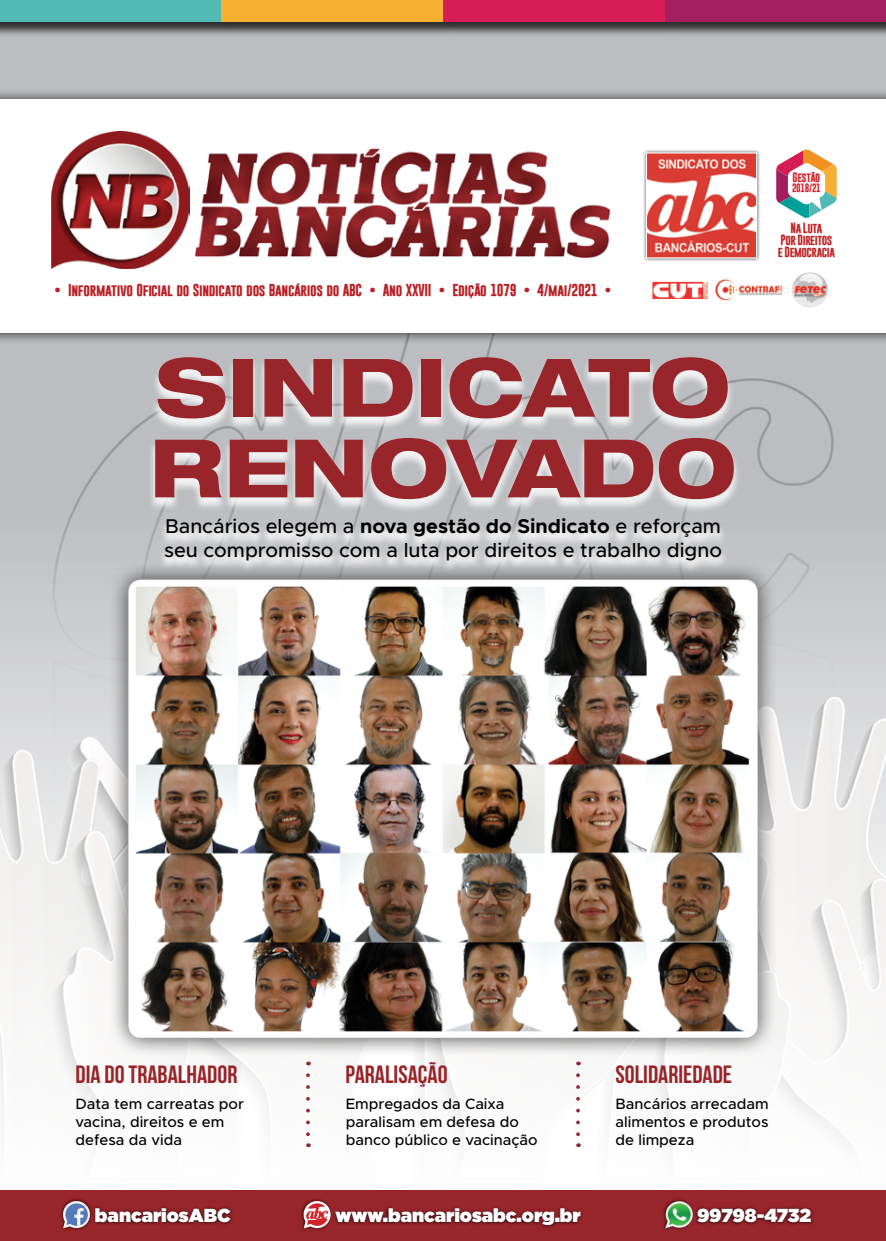
<style>
.page{position:relative;width:886px;height:1241px;background:#fff}
.page>*{position:absolute;margin:0;border:0;box-sizing:border-box;transform-origin:0 0}
.t1{font:800 expanded 80.62px/80.6px "Helvetica Neue LT Std";color:#97252a}
.t2{font:700 25px "Bebas Neue";color:#97252a}
.t3{font:500 20px/24px "Metropolis";color:#000}
.t4{font:900 18.75px "Gotham";color:#fff}
.t5{font:500 15px/18px "Metropolis";color:#000}
.t6{font:700 12.5px "Gobold";letter-spacing:-.03em;color:#b82025}
.t7{font:700 10.75px/11.9px "Gobold";letter-spacing:-.04em;color:#be2527;text-align:center;scale:.96 1}
.t8{font:700 10px "Gobold";letter-spacing:-.04em;color:#d1232a;scale:.96 1}
.t9{font:700 8.75px "Gobold";letter-spacing:-.04em;color:#d1232a;scale:.96 1}
.s1{font-weight:700}
</style>
<div class="page">
<img style="left:0;top:37px;width:886px;height:1111px">
<div style="left:0;top:1190px;width:886px;height:50px;background:#97252a"></div>
<div style="left:60px;top:1197px;width:173px;height:33px;background:#000;opacity:.75"></div>
<svg style="left:63px;top:1200px;width:27px;height:27px"></svg>
<div style="left:662px;top:1197px;width:152px;height:33px;background:#000;opacity:.75"></div>
<img style="left:665px;top:1200px;width:28px;height:28px">
<div style="left:301px;top:1197px;width:282px;height:33px;background:#000;opacity:.75"></div>
<svg style="left:304px;top:1200px;width:27px;height:28px"></svg>
<div style="left:0;top:0;width:886px;height:37px;background:#000;opacity:.75"></div>
<div style="left:664px;top:0;width:222px;height:21px;background:#a31f5d"></div>
<div style="left:0;top:0;width:221px;height:21px;background:#52bab5"></div>
<div style="left:221px;top:0;width:222px;height:21px;background:#f7b031"></div>
<div style="left:443px;top:0;width:221px;height:21px;background:#d51c54"></div>
<div style="left:0;top:87px;width:886px;height:257px;background:#000;opacity:.75"></div>
<div style="left:0;top:99px;width:886px;height:234px;background:#fff"></div>
<img style="left:51px;top:132px;width:138px;height:136px">
<img style="left:194px;top:148px;width:417px;height:110px">
<img style="left:715px;top:279px;width:68px;height:22px">
<img style="left:652px;top:281px;width:56px;height:18px">
<img style="left:792px;top:273px;width:35px;height:34px">
<div style="left:790px;top:271px;width:39px;height:38px;border:1px solid #fff;border-radius:50%"></div>
<svg style="left:776px;top:149px;width:61px;height:69px"></svg>
<div style="left:642px;top:149px;width:118px;height:113px;background:#000;opacity:.75"></div>
<img style="left:648px;top:154px;width:107px;height:102px">
<div style="left:646px;top:152px;width:111px;height:106px;border:1px solid #fff"></div>
<svg style="left:306px;top:1074px;width:4px;height:72px"></svg>
<svg style="left:576px;top:1074px;width:4px;height:72px"></svg>
<div style="left:148px;top:358px;width:592px;height:216px;background:#fff;opacity:.8"></div>
<img style="left:106px;top:557px;width:674px;height:502px">
<p class="t8" style="left:793px;top:171px;width:30px">Gestão</p>
<p class="t9" style="left:792px;top:182px;width:32px">2018/21</p>
<p class="t6" style="left:55px;top:282px;width:558px">• Informativo Oficial do Sindicato dos Bancários do ABC • Ano XXVII • Edição 1079 • 4/mai/2021 •</p>
<h1 class="t1" style="left:149px;top:345px;width:589px">SINDICATO<br>RENOVADO</h1>
<h3 class="t3" style="left:164px;top:514px;width:559px">Bancários elegem a <span class="s1">nova gestão do Sindicato</span> e reforçam seu compromisso com a luta por direitos e trabalho digno</h3>
<p class="t7" style="left:778px;top:222px;width:61px">Na Luta<br>Por Direitos e Democracia</p>
<h2 class="t2" style="left:75px;top:1060px;width:163px">DIA DO TRABALHADOR</h2>
<p class="t5" style="left:75px;top:1094px;width:170px">Data tem carreatas por vacina, direitos e em defesa da vida</p>
<h2 class="t2" style="left:345px;top:1060px;width:104px">PARALISAÇÃO</h2>
<p class="t5" style="left:346px;top:1094px;width:194px">Empregados da Caixa paralisam em defesa do banco público e vacinação</p>
<h2 class="t2" style="left:615px;top:1060px;width:118px">SOLIDARIEDADE</h2>
<p class="t5" style="left:615px;top:1094px;width:154px;text-align:justify">Bancários arrecadam alimentos e produtos de limpeza</p>
<p class="t4" style="left:95px;top:1204px;width:137px">bancariosABC</p>
<p class="t4" style="left:336px;top:1204px;width:247px">www.bancariosabc.org.br</p>
<p class="t4" style="left:697px;top:1204px;width:116px">99798-4732</p>
</div>
